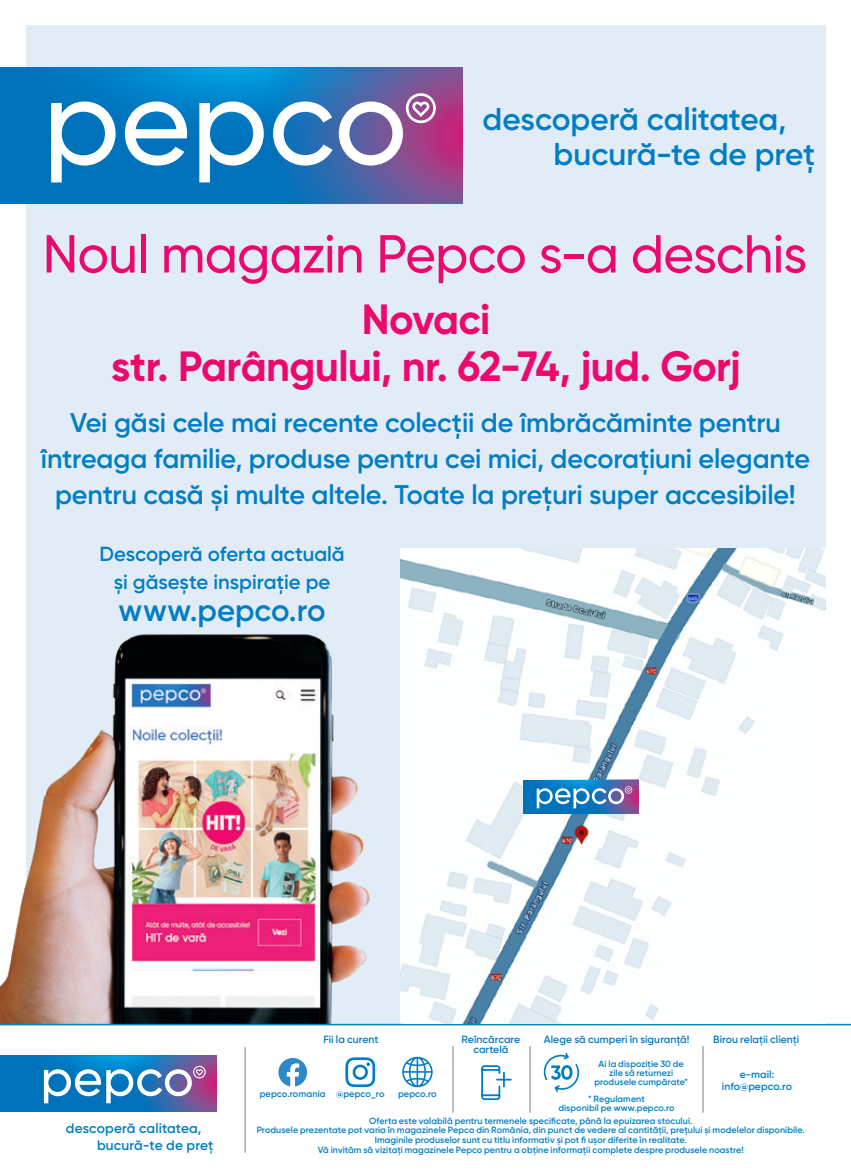
<style>
.page{position:relative;width:851px;height:1170px;background:#fff}
.page>*{position:absolute;margin:0;border:0;box-sizing:border-box;transform-origin:0 0}
.t1{font:500 53.25px "Gilroy";letter-spacing:-.015em;color:#ec096d}
.t2{font:700 42.3px/47.5px "Gilroy";letter-spacing:-.015em;color:#ec096d;text-align:center}
.t3{font:600 31.5px/35.2px "Gilroy";letter-spacing:-.005em;color:#007ec5}
.t4{font:600 31.05px "Gilroy";letter-spacing:-.005em;color:#007ec5}
.t5{font:600 27px/36px "Gilroy";letter-spacing:-.005em;color:#007ec5;text-align:center}
.t6{font:600 20.4px/28px "Gilroy";color:#007ec5;text-align:center}
.t7{font:600 13.8px/16.5px "Gilroy";letter-spacing:.005em;color:#007ec5}
.t8{font:600 10.5px/12px "Gilroy";color:#007ec5;text-align:center}
.t9{font:600 9.3px "Gilroy";letter-spacing:.005em;color:#007ec5}
.t10{font:600 9px/9px "Gilroy";letter-spacing:.005em;color:#007ec5;text-align:center}
</style>
<div class="page">
<div style="left:26px;top:26px;width:799px;height:998px;background:#e2ecf7"></div>
<div style="left:0;top:67px;width:51px;height:112px;background:#0072bc"></div>
<svg style="left:51px;top:67px;width:411px;height:136px"></svg>
<img style="left:0;top:634px;width:370px;height:389px">
<hr style="left:0;top:1023px;width:850px;height:2px;background:#007ec5">
<svg style="left:0;top:1055px;width:216px;height:56px"></svg>
<svg style="left:481px;top:1065px;width:31px;height:35px"></svg>
<svg style="left:543px;top:1053px;width:36px;height:39px"></svg>
<hr style="left:452px;top:1045px;width:1px;height:67px;background:#a8a9ad">
<hr style="left:529px;top:1045px;width:1px;height:67px;background:#a8a9ad">
<hr style="left:702px;top:1045px;width:1px;height:67px;background:#a8a9ad">
<svg style="left:345px;top:1057px;width:30px;height:29px"></svg>
<svg style="left:278px;top:1058px;width:29px;height:28px"></svg>
<hr style="left:244px;top:1047px;width:2px;height:105px;background:#a8a9ad">
<svg style="left:402px;top:1056px;width:30px;height:31px"></svg>
<img style="left:400px;top:549px;width:425px;height:474px">
<svg style="left:523px;top:779px;width:115px;height:34px"></svg>
<h3 class="t3" style="left:553px;top:101px;width:263px;text-indent:-71px">descoperă calitatea, bucură-te de preț</h3>
<h1 class="t1" style="left:43px;top:221px;width:765px">Noul magazin Pepco s-a deschis</h1>
<h2 class="t2" style="left:111px;top:294px;width:630px">Novaci<br>str. Parângului, nr. 62-74, jud. Gorj</h2>
<h3 class="t5" style="left:41px;top:404px;width:770px">Vei găsi cele mai recente colecții de îmbrăcăminte pentru întreaga familie, produse pentru cei mici, decorațiuni elegante pentru casă și multe altele. Toate la prețuri super accesibile!</h3>
<h3 class="t6" style="left:99px;top:540px;width:247px">Descoperă oferta actuală și găsește inspirație pe</h3>
<h3 class="t4" style="left:119px;top:591px;width:208px">www.pepco.ro</h3>
<h3 class="t7" style="left:97px;top:1119px;width:118px;text-indent:-31px">descoperă calitatea, bucură-te de preț</h3>
<p class="t8" style="left:713px;top:1033px;width:87px">Birou relații clienți</p>
<p class="t8" style="left:323px;top:1033px;width:57px">Fii la curent</p>
<p class="t8" style="left:461px;top:1033px;width:60px;line-height:10.5px">Reîncărcare cartelă</p>
<p class="t8" style="left:544px;top:1033px;width:147px">Alege să cumperi în siguranță!</p>
<p class="t10" style="left:594px;top:1059px;width:95px">Ai la dispoziție 30 de zile să returnezi produsele cumpărate*</p>
<p class="t10" style="left:558px;top:1093px;width:118px">* Regulament<br>disponibil pe www.pepco.ro</p>
<p class="t8" style="left:721px;top:1068px;width:72px">e-mail: info@pepco.ro</p>
<p class="t9" style="left:260px;top:1088px;width:126px">pepco.romania @pepco_ro</p>
<p class="t9" style="left:398px;top:1088px;width:40px">pepco.ro</p>
<p class="t10" style="left:257px;top:1115px;width:549px;line-height:9.8px">Oferta este valabilă pentru termenele specificate, până la epuizarea stocului.<br>Produsele prezentate pot varia în magazinele Pepco din România, din punct de vedere al cantității, prețului și modelelor disponibile.<br>Imaginile produselor sunt cu titlu informativ și pot fi ușor diferite în realitate.<br>Vă invităm să vizitați magazinele Pepco pentru a obține informații complete despre produsele noastre!</p>
</div>
